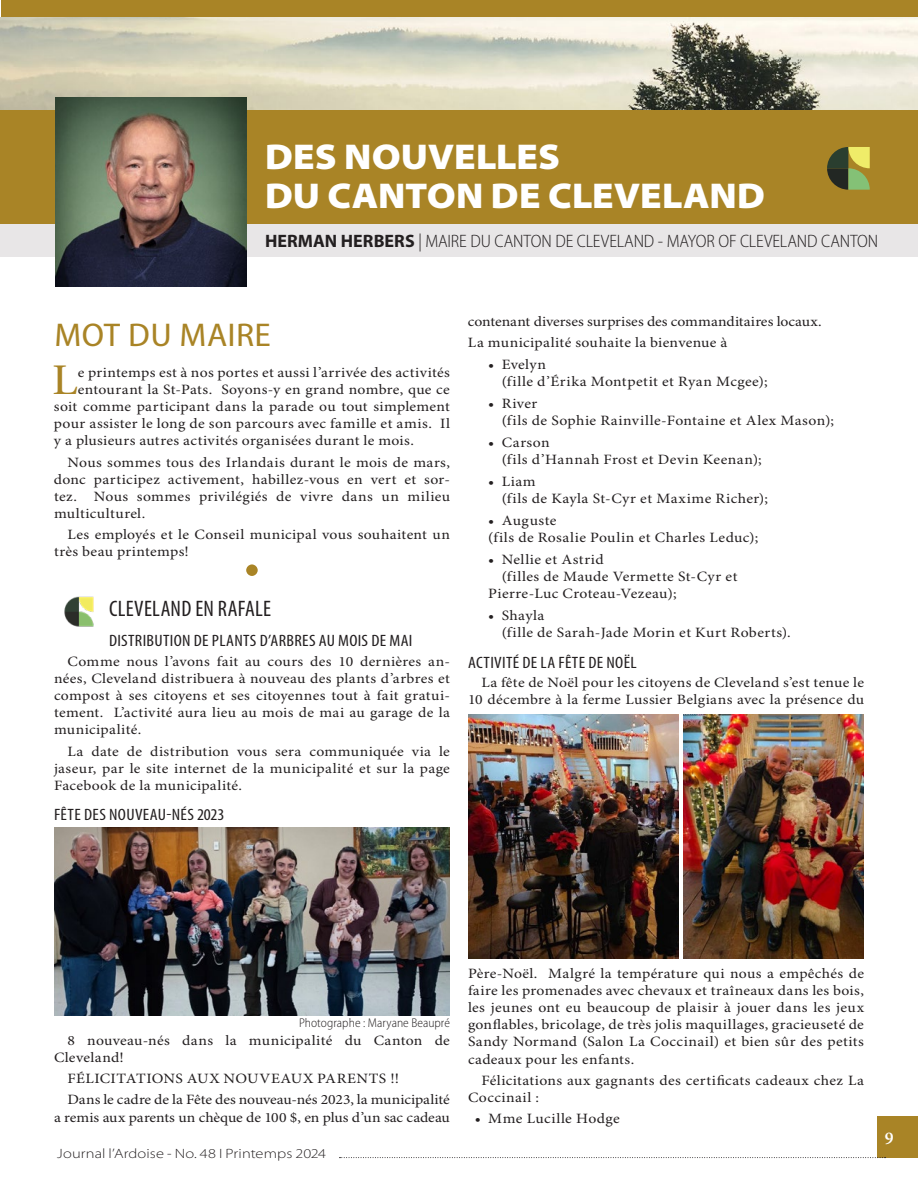
<style>
.page{position:relative;width:918px;height:1188px;background:#fff}
.page>*{position:absolute;margin:0;border:0;box-sizing:border-box;transform-origin:0 0}
.t1{font:90px "Stone Serif";color:#a98426}
.t2{font:40.65px "Stone Serif";color:#a98426;scale:1.1 1}
.t3{font:900 semi-expanded 36px/39px "Myriad Pro";color:#fff}
.t4{font:semi-condensed 33px "Myriad Pro";letter-spacing:.01em;color:#a98426;scale:1.1 1}
.t5{font:condensed 22.5px "Myriad Pro";letter-spacing:.01em;color:#231f20}
.t6{font:300 semi-condensed 18px "Myriad Pro";letter-spacing:-.01em;color:#231f20}
.t7{font:600 18px "Minion Pro";color:#fff}
.t8{font:condensed 16.5px "Myriad Pro";letter-spacing:.02em;color:#231f20;scale:1.1 1}
.t9{font:14.25px/17.1px "Minion Pro";letter-spacing:.02em;color:#231f20;scale:1.1 1}
.t10{font:14.25px/21.5px "Minion Pro";color:#231f20;scale:1.1 1}
.t11{font:14.25px "Minion Pro";letter-spacing:-.005em;color:#231f20;scale:1.1 1}
.t12{font:300 semi-expanded 13.5px "Myriad Pro";letter-spacing:.005em;color:#231f20;scale:1.1 1}
.t13{font:300 semi-condensed 12.75px "Myriad Pro";letter-spacing:.005em;color:#231f20}
.s1{font-weight:700;font-stretch:normal}
.s2{font-stretch:condensed}
</style>
<div class="page">
<div style="left:877px;top:1117px;width:41px;height:41px;background:#a98426"></div>
<div style="left:1px;top:0;width:917px;height:18px;background:#a98426"></div>
<svg style="left:339px;top:1157px;width:547px;height:1px"></svg>
<img style="left:0;top:17px;width:918px;height:94px">
<div style="left:0;top:111px;width:918px;height:114px;background:#a98426"></div>
<div style="left:0;top:225px;width:918px;height:32px;background:#e8e6e7"></div>
<img style="left:56px;top:97px;width:191px;height:189px">
<svg style="left:827px;top:147px;width:43px;height:43px"></svg>
<img style="left:64px;top:596px;width:30px;height:31px">
<img style="left:54px;top:828px;width:396px;height:188px">
<img style="left:468px;top:715px;width:210px;height:243px">
<img style="left:683px;top:715px;width:181px;height:243px">
<h3 class="t3" style="left:265px;top:138px;width:502px">DES NOUVELLES<br>DU CANTON DE CLEVELAND</h3>
<p class="t6" style="left:265px;top:231px;width:615px"><span class="s1">HERMAN HERBERS</span> <span class="s2">|</span> MAIRE DU CANTON DE CLEVELAND - MAYOR OF CLEVELAND CANTON</p>
<h3 class="t4" style="left:54px;top:317px;width:198px">MOT DU MAIRE</h3>
<h2 class="t2" style="left:52px;top:356px;width:25px">L</h2>
<p class="t9" style="left:78px;top:364px;width:340px">e printemps est à nos portes et aussi l’arrivée des activités</p>
<p class="t9" style="left:78px;top:381px;width:340px">entourant la St-Pats. Soyons-y en grand nombre, que ce</p>
<p class="t9" style="left:54px;top:398px;width:361px">soit comme participant dans la parade ou tout simplement</p>
<p class="t9" style="left:54px;top:416px;width:361px">pour assister le long de son parcours avec famille et amis. Il</p>
<p class="t9" style="left:54px;top:433px;width:329px">y a plusieurs autres activités organisées durant le mois.</p>
<p class="t9" style="left:54px;top:454px;width:362px;text-align:justify;text-indent:13px">Nous sommes tous des Irlandais durant le mois de mars, donc participez activement, habillez-vous en vert et sor&shy;tez. Nous sommes privilégiés de vivre dans un milieu multiculturel.</p>
<p class="t9" style="left:54px;top:527px;width:361px;text-indent:13px">Les employés et le Conseil municipal vous souhaitent un très beau printemps!</p>
<h1 class="t1" style="left:239px;top:490px;width:27px">.</h1>
<h3 class="t5" style="left:109px;top:596px;width:164px">CLEVELAND EN RAFALE</h3>
<p class="t8" style="left:109px;top:632px;width:277px">DISTRIBUTION DE PLANTS D’ARBRES AU MOIS DE MAI</p>
<p class="t9" style="left:54px;top:653px;width:362px;text-align:justify;text-indent:14px">Comme nous l’avons fait au cours des 10 dernières an&shy;nées, Cleveland distribuera à nouveau des plants d’arbres et compost à ses citoyens et ses citoyennes tout à fait gratui&shy;tement. L’activité aura lieu au mois de mai au garage de la municipalité.</p>
<p class="t9" style="left:54px;top:743px;width:361px;text-align:justify;text-indent:13px">La date de distribution vous sera communiquée via le jaseur, par le site internet de la municipalité et sur la page Facebook de la municipalité.</p>
<p class="t8" style="left:54px;top:805px;width:156px">FÊTE DES NOUVEAU-NÉS 2023</p>
<p class="t9" style="left:468px;top:311px;width:323px;line-height:21.5px">contenant diverses surprises des commanditaires locaux.<br>La municipalité souhaite la bienvenue à</p>
<p class="t9" style="left:502px;top:356px;width:243px;text-indent:-13px">• Evelyn<br>(fille d’Érika Montpetit et Ryan Mcgee);</p>
<p class="t9" style="left:502px;top:395px;width:304px;text-indent:-14px">• River<br>(fils de Sophie Rainville-Fontaine et Alex Mason);</p>
<p class="t9" style="left:502px;top:434px;width:238px;text-indent:-13px">• Carson<br>(fils d’Hannah Frost et Devin Keenan);</p>
<p class="t9" style="left:502px;top:474px;width:243px;text-indent:-13px">• Liam<br>(fils de Kayla St-Cyr et Maxime Richer);</p>
<p class="t9" style="left:488px;top:513px;width:247px">• Auguste<br>(fils de Rosalie Poulin et Charles Leduc);</p>
<p class="t9" style="left:488px;top:552px;width:106px">• Nellie et Astrid</p>
<p class="t9" style="left:502px;top:569px;width:216px">(filles de Maude Vermette St-Cyr et</p>
<p class="t9" style="left:488px;top:586px;width:173px">Pierre-Luc Croteau-Vezeau);</p>
<p class="t9" style="left:502px;top:608px;width:264px;text-indent:-13px">• Shayla<br>(fille de Sarah-Jade Morin et Kurt Roberts).</p>
<p class="t8" style="left:468px;top:653px;width:155px">ACTIVITÉ DE LA FÊTE DE NOËL</p>
<p class="t9" style="left:468px;top:675px;width:362px;text-align:right">La fête de Noël pour les citoyens de Cleveland s’est tenue le<br>10 décembre à la ferme Lussier Belgians avec la présence du</p>
<p class="t13" style="left:299px;top:1016px;width:152px">Photographe : Maryane Beaupré</p>
<p class="t9" style="left:54px;top:1032px;width:361px;text-indent:13px">8 nouveau-nés dans la municipalité du Canton de<br>Cleveland!</p>
<p class="t10" style="left:68px;top:1068px;width:349px">FÉLICITATIONS AUX NOUVEAUX PARENTS !!<br>Dans le cadre de la Fête des nouveau-nés 2023, la municipalité</p>
<p class="t11" style="left:54px;top:1108px;width:361px">a remis aux parents un chèque de 100 $, en plus d’un sac cadeau</p>
<p class="t12" style="left:57px;top:1146px;width:246px">Journal l’Ardoise - No. 48 I Printemps 2024</p>
<p class="t9" style="left:468px;top:965px;width:362px;text-align:justify">Père-Noël. Malgré la température qui nous a empêchés de faire les promenades avec chevaux et traîneaux dans les bois, les jeunes ont eu beaucoup de plaisir à jouer dans les jeux gonflables, bricolage, de très jolis maquillages, gracieuseté de Sandy Normand (Salon La Coccinail) et bien sûr des petits cadeaux pour les enfants.</p>
<p class="t9" style="left:468px;top:1072px;width:362px;text-indent:13px">Félicitations aux gagnants des certificats cadeaux chez La<br>Coccinail :</p>
<p class="t9" style="left:475px;top:1111px;width:133px">• Mme Lucille Hodge</p>
<p class="t7" style="left:885px;top:1127px;width:10px">9</p>
</div>
